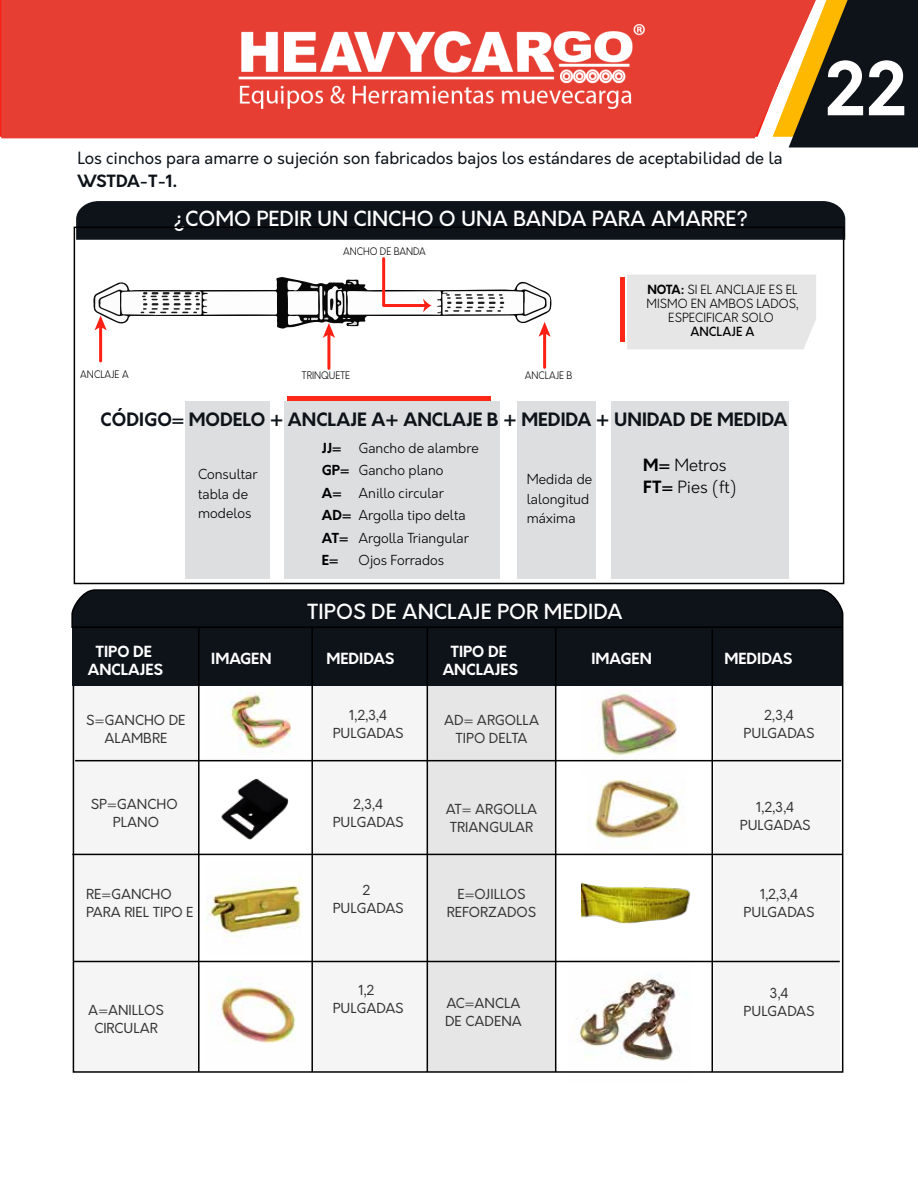
<style>
.page{position:relative;width:918px;height:1188px;background:#fff}
.page>*{position:absolute;margin:0;border:0;box-sizing:border-box;transform-origin:0 0}
.t1{font:700 72.15px "Orkney";color:#fff}
.t2{font:500 20.4px "Orkney";color:#fff}
.t3{font:700 18px "Orkney";color:#0d1319}
.t4{font:16.5px "Orkney";color:#0d1319}
.t5{font:300 16.5px/22.5px "Orkney";letter-spacing:-.005em;color:#000}
.t6{font:700 16.5px "Orkney";letter-spacing:-.025em;color:#0d1319}
.t7{font:700 15px/18px "Orkney";color:#fff;text-align:center}
.t8{font:13.5px/18px "Orkney";color:#333;text-align:center}
.t9{font:300 13.5px/22.5px "Orkney";color:#000}
.t10{font:700 13.5px/22.5px "Orkney";color:#000}
.t11{font:300 12.3px/13.8px "Orkney";color:#000;text-align:center;scale:.96 1}
.t12{font:500 12.3px "Orkney";color:#000;scale:.96 1}
.t13{font:300 10.2px "Orkney";color:#000;scale:.91 1}
.s1{font-weight:700}
</style>
<div class="page">
<img style="left:204px;top:685px;width:107px;height:77px">
<img style="left:568px;top:960px;width:124px;height:101px">
<img style="left:207px;top:877px;width:95px;height:67px">
<img style="left:582px;top:853px;width:113px;height:71px">
<img style="left:209px;top:980px;width:87px;height:64px">
<img style="left:580px;top:685px;width:97px;height:77px">
<img style="left:201px;top:778px;width:109px;height:76px">
<img style="left:587px;top:780px;width:96px;height:69px">
<div style="left:517px;top:401px;width:79px;height:177px;background:#dddedf"></div>
<div style="left:612px;top:401px;width:177px;height:177px;background:#dddedf"></div>
<div style="left:284px;top:401px;width:216px;height:177px;background:#dddedf"></div>
<div style="left:185px;top:401px;width:85px;height:177px;background:#dddedf"></div>
<svg style="left:76px;top:201px;width:769px;height:39px;background:#10161c"></svg>
<svg style="left:788px;top:0;width:130px;height:147px;background:#222219"></svg>
<hr style="left:99px;top:326px;width:3px;height:35px;background:#fb1f14">
<hr style="left:327px;top:334px;width:3px;height:34px;background:#fb1f14">
<hr style="left:543px;top:332px;width:3px;height:35px;background:#fb1f14">
<svg style="left:93px;top:257px;width:459px;height:81px"></svg>
<div style="left:627px;top:275px;width:189px;height:74px;background:#e6e6e6"></div>
<div style="left:620px;top:278px;width:5px;height:64px;background:#fd2818"></div>
<div style="left:287px;top:396px;width:204px;height:5px;background:#fd2818"></div>
<div style="left:74px;top:629px;width:124px;height:443px;background:#f5f5f5"></div>
<div style="left:312px;top:628px;width:115px;height:444px;background:#f5f5f5"></div>
<div style="left:714px;top:627px;width:126px;height:445px;background:#f5f5f5"></div>
<div style="left:427px;top:628px;width:129px;height:444px;background:#e6e6e6"></div>
<div style="left:72px;top:628px;width:769px;height:57px;background:#0d1319"></div>
<hr style="left:198px;top:629px;width:2px;height:443px;background:#000">
<hr style="left:311px;top:627px;width:2px;height:445px;background:#000">
<hr style="left:427px;top:628px;width:1px;height:444px;background:#000">
<hr style="left:555px;top:628px;width:1px;height:444px;background:#000">
<hr style="left:712px;top:630px;width:1px;height:442px;background:#000">
<hr style="left:75px;top:760px;width:766px;height:1px;background:#000">
<hr style="left:72px;top:854px;width:771px;height:1px;background:#000">
<hr style="left:74px;top:961px;width:766px;height:1px;background:#000">
<svg style="left:71px;top:589px;width:773px;height:40px;background:#10151b"></svg>
<div style="left:74px;top:227px;width:770px;height:357px;border:2px solid #000"></div>
<div style="left:1px;top:0;width:815px;height:138px;background:#e63e32"></div>
<img style="left:238px;top:24px;width:406px;height:85px">
<h1 class="t1" style="left:825px;top:41px;width:84px">22</h1>
<p class="t4" style="left:77px;top:148px;width:707px">Los cinchos para amarre o sujeción son fabricados bajos los estándares de aceptabilidad de la</p>
<p class="t6" style="left:77px;top:170px;width:101px">WSTDA-T-1.</p>
<h2 class="t2" style="left:174px;top:205px;width:576px">¿COMO PEDIR UN CINCHO O UNA BANDA PARA AMARRE?</h2>
<p class="t13" style="left:343px;top:245px;width:93px">ANCHO DE BANDA</p>
<p class="t11" style="left:647px;top:283px;width:160px"><span class="s1">NOTA:</span> SI EL ANCLAJE ES EL<br>MISMO EN AMBOS LADOS,<br>ESPECIFICAR SOLO</p>
<p class="t12" style="left:690px;top:323px;width:68px">ANCLAJE A</p>
<p class="t13" style="left:80px;top:368px;width:55px">ANCLAJE A</p>
<h3 class="t3" style="left:101px;top:407px;width:688px">CÓDIGO= MODELO + ANCLAJE A+ ANCLAJE B + MEDIDA + UNIDAD DE MEDIDA</h3>
<p class="t13" style="left:302px;top:369px;width:55px">TRINQUETE</p>
<p class="t13" style="left:525px;top:369px;width:54px">ANCLAJE B</p>
<p class="t9" style="left:198px;top:465px;width:61px;line-height:19.5px">Consultar tabla de modelos</p>
<p class="t10" style="left:322px;top:437px;width:31px">JJ=<br>GP=<br>A=<br>AD=<br>AT=<br>E=</p>
<p class="t9" style="left:358px;top:437px;width:122px">Gancho de alambre<br>Gancho plano<br>Anillo circular<br>Argolla tipo delta<br>Argolla Triangular<br>Ojos Forrados</p>
<p class="t9" style="left:527px;top:470px;width:67px;line-height:19.5px">Medida de lalongitud máxima</p>
<h2 class="t2" style="left:307px;top:598px;width:317px">TIPOS DE ANCLAJE POR MEDIDA</h2>
<p class="t5" style="left:643px;top:454px;width:95px"><span class="s1">M=</span> Metros<br><span class="s1">FT=</span> Pies (ft)</p>
<p class="t7" style="left:88px;top:643px;width:77px">TIPO DE<br>ANCLAJES</p>
<p class="t7" style="left:211px;top:650px;width:62px">IMAGEN</p>
<p class="t7" style="left:326px;top:650px;width:70px">MEDIDAS</p>
<p class="t7" style="left:443px;top:643px;width:77px">TIPO DE<br>ANCLAJES</p>
<p class="t7" style="left:592px;top:650px;width:62px">IMAGEN</p>
<p class="t7" style="left:724px;top:650px;width:70px">MEDIDAS</p>
<p class="t8" style="left:333px;top:706px;width:73px">1,2,3,4<br>PULGADAS</p>
<p class="t8" style="left:744px;top:706px;width:73px">2,3,4<br>PULGADAS</p>
<p class="t8" style="left:86px;top:711px;width:101px">S=GANCHO DE<br>ALAMBRE</p>
<p class="t8" style="left:444px;top:711px;width:96px">AD= ARGOLLA<br>TIPO DELTA</p>
<p class="t8" style="left:91px;top:796px;width:88px">SP=GANCHO<br>PLANO</p>
<p class="t8" style="left:86px;top:886px;width:109px;text-align:left">RE=GANCHO<br>PARA RIEL TIPO E</p>
<p class="t8" style="left:333px;top:796px;width:73px">2,3,4<br>PULGADAS</p>
<p class="t8" style="left:333px;top:882px;width:73px">2<br>PULGADAS</p>
<p class="t8" style="left:446px;top:800px;width:93px;text-align:left">AT= ARGOLLA<br>TRIANGULAR</p>
<p class="t8" style="left:447px;top:886px;width:91px">E=OJILLOS<br>REFORZADOS</p>
<p class="t8" style="left:740px;top:799px;width:73px">1,2,3,4<br>PULGADAS</p>
<p class="t8" style="left:744px;top:886px;width:73px">1,2,3,4<br>PULGADAS</p>
<p class="t8" style="left:88px;top:1001px;width:77px">A=ANILLOS<br>CIRCULAR</p>
<p class="t8" style="left:333px;top:982px;width:73px">1,2<br>PULGADAS</p>
<p class="t8" style="left:445px;top:994px;width:78px;text-align:left">AC=ANCLA<br>DE CADENA</p>
<p class="t8" style="left:744px;top:984px;width:73px">3,4<br>PULGADAS</p>
</div>
